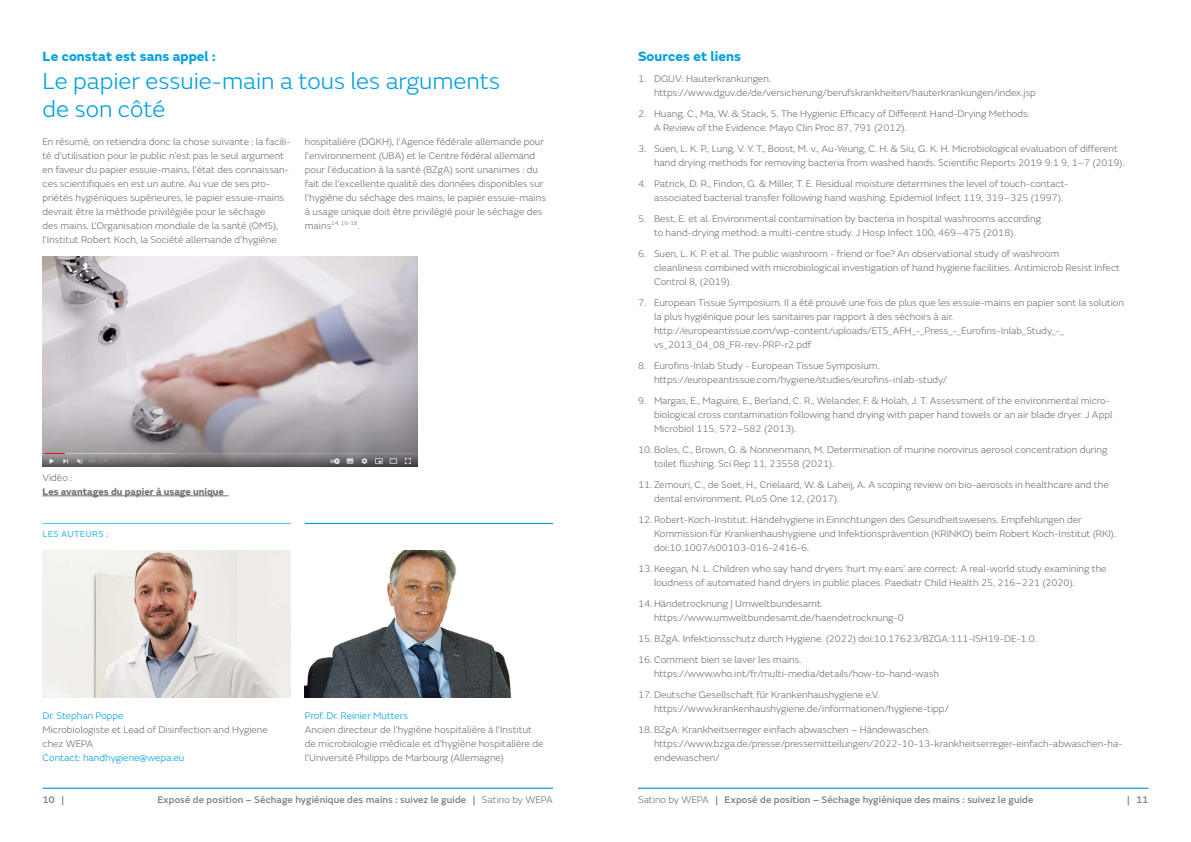
<style>
.page{position:relative;width:1191px;height:842px;background:#fff}
.page>*{position:absolute;margin:0;border:0;box-sizing:border-box;transform-origin:0 0}
.t1{font:300 24px/28px "FS Emeric";color:#009fe3}
.t2{font:700 14px "FS Emeric";letter-spacing:.005em;color:#009fe3}
.t3{font:300 10px/14px "FS Emeric";color:#706f6f}
.t4{font:500 10px "FS Emeric";letter-spacing:.01em;color:#818080}
.t5{font:300 10px "FS Emeric";color:#009fe3}
.t6{font:700 10px "FS Emeric";color:#706f6f}
.t7{font:500 9px "FS Emeric";letter-spacing:.03em;color:#5dc5ed}
.t8{font:300 5.8px "FS Emeric";color:#706f6f}
.s1{font-size:10px}
.s2{font-weight:300;color:#706f6f}
</style>
<div class="page">
<hr style="left:638px;top:788px;width:510px;height:1px;background:#009fe3">
<hr style="left:43px;top:788px;width:510px;height:1px;background:#009fe3">
<hr style="left:43px;top:523px;width:248px;height:1px;background:#5dc5ed">
<hr style="left:305px;top:523px;width:248px;height:1px;background:#009fe3">
<img style="left:43px;top:550px;width:248px;height:148px">
<img style="left:305px;top:550px;width:207px;height:148px">
<hr style="left:43px;top:496px;width:186px;height:1px;background:#706f6f">
<img style="left:43px;top:257px;width:374px;height:210px">
<h2 class="t2" style="left:43px;top:45px;width:174px">Le constat est sans appel :</h2>
<h1 class="t1" style="left:43px;top:66px;width:459px">Le papier essuie-main a tous les arguments de son côté</h1>
<p class="t3" style="left:43px;top:134px;width:250px">En résumé, on retiendra donc la chose suivante : la facili&shy;té d’utilisation pour le public n’est pas le seul argument en faveur du papier essuie-mains, l’état des connaissan&shy;ces scientifiques en est un autre. Au vue de ses pro&shy;priétés hygiéniques supérieures, le papier essuie-mains devrait être la méthode privilégiée pour le séchage<br>des mains. L’Organisation mondiale de la santé (OMS), l’Institut Robert Koch, la Société allemande d’hygiène</p>
<p class="t3" style="left:305px;top:134px;width:243px">hospitalière (DGKH), l’Agence fédérale allemande pour l’environnement (UBA) et le Centre fédéral allemand pour l’éducation à la santé (BZgA) sont unanimes : du fait de l’excellente qualité des données disponibles sur l’hygiène du séchage des mains, le papier essuie-mains à usage unique doit être privilégié pour le séchage des</p>
<p class="t8" style="left:305px;top:220px;width:56px"><span class="s1">mains</span>14, 16-18<span class="s1">.</span></p>
<p class="t3" style="left:43px;top:470px;width:31px">Vidéo :</p>
<p class="t6" style="left:43px;top:483px;width:183px">Les avantages du papier à usage unique</p>
<p class="t7" style="left:43px;top:527px;width:67px">LES AUTEURS :</p>
<p class="t5" style="left:43px;top:709px;width:83px">Dr. Stephan Poppe</p>
<p class="t3" style="left:43px;top:722px;width:227px">Microbiologiste et Lead of Disinfection and Hygiene chez WEPA</p>
<p class="t5" style="left:43px;top:751px;width:143px">Contact: handhygiene@wepa.eu</p>
<p class="t5" style="left:305px;top:709px;width:105px">Prof. Dr. Reinier Mutters</p>
<p class="t3" style="left:305px;top:722px;width:240px">Ancien directeur de l’hygiène hospitalière à l’Institut de microbiologie médicale et d’hygiène hospitalière de l’Université Philipps de Marbourg (Allemagne)</p>
<h2 class="t2" style="left:638px;top:45px;width:104px">Sources et liens</h2>
<p class="t3" style="left:654px;top:71px;width:383px;text-indent:-16px">1. DGUV: Hauterkrankungen. https://www.dguv.de/de/versicherung/berufskrankheiten/hauterkrankungen/index.jsp</p>
<p class="t3" style="left:654px;top:106px;width:377px;text-indent:-16px">2. Huang, C., Ma, W. &amp; Stack, S. The Hygienic Efficacy of Different Hand-Drying Methods:<br>A Review of the Evidence. Mayo Clin Proc 87, 791 (2012).</p>
<p class="t3" style="left:654px;top:141px;width:472px;text-indent:-16px">3. Suen, L. K. P., Lung, V. Y. T., Boost, M. v., Au-Yeung, C. H. &amp; Siu, G. K. H. Microbiological evaluation of different hand drying methods for removing bacteria from washed hands. Scientific Reports 2019 9:1 9, 1–7 (2019).</p>
<p class="t3" style="left:654px;top:176px;width:416px;text-indent:-16px">4. Patrick, D. R., Findon, G. &amp; Miller, T. E. Residual moisture determines the level of touch-contact&shy;associated bacterial transfer following hand washing. Epidemiol Infect 119, 319–325 (1997).</p>
<p class="t3" style="left:654px;top:211px;width:388px;text-indent:-16px">5. Best, E. et al. Environmental contamination by bacteria in hospital washrooms according to hand-drying method: a multi-centre study. J Hosp Infect 100, 469–475 (2018).</p>
<p class="t3" style="left:654px;top:246px;width:467px;text-indent:-16px">6. Suen, L. K. P. et al. The public washroom - friend or foe? An observational study of washroom<br>cleanliness combined with microbiological investigation of hand hygiene facilities. Antimicrob Resist Infect<br>Control 8, (2019).</p>
<p class="t3" style="left:654px;top:295px;width:471px;text-indent:-16px">7. European Tissue Symposium. Il a été prouvé une fois de plus que les essuie-mains en papier sont la solution la plus hygiénique pour les sanitaires par rapport à des séchoirs à air. http://europeantissue.com/wp-content/uploads/ETS_AFH_-_Press_-_Eurofins-Inlab_Study_-_ vs_2013_04_08_FR-rev-PRP-r2.pdf</p>
<p class="t3" style="left:654px;top:358px;width:295px;text-indent:-16px">8. Eurofins-Inlab Study - European Tissue Symposium. https://europeantissue.com/hygiene/studies/eurofins-inlab-study/</p>
<p class="t3" style="left:654px;top:393px;width:460px;text-indent:-16px">9. Margas, E., Maguire, E., Berland, C. R., Welander, F. &amp; Holah, J. T. Assessment of the environmental micro&shy;biological cross contamination following hand drying with paper hand towels or an air blade dryer. J Appl<br>Microbiol 115, 572–582 (2013).</p>
<p class="t3" style="left:654px;top:442px;width:455px;text-indent:-16px">10. Boles, C., Brown, G. &amp; Nonnenmann, M. Determination of murine norovirus aerosol concentration during toilet flushing. Sci Rep 11, 23558 (2021).</p>
<p class="t3" style="left:654px;top:477px;width:456px;text-indent:-16px">11. Zemouri, C., de Soet, H., Crielaard, W. &amp; Laheij, A. A scoping review on bio-aerosols in healthcare and the dental environment. PLoS One 12, (2017).</p>
<p class="t3" style="left:654px;top:512px;width:463px;text-indent:-16px">12. Robert-Koch-Institut. Händehygiene in Einrichtungen des Gesundheitswesens. Empfehlungen der<br>Kommission für Krankenhaushygiene und Infektionsprävention (KRINKO) beim Robert Koch-Institut (RKI). doi:10.1007/s00103-016-2416-6.</p>
<p class="t3" style="left:654px;top:561px;width:454px;text-indent:-16px">13. Keegan, N. L. Children who say hand dryers ‘hurt my ears’ are correct: A real-world study examining the loudness of automated hand dryers in public places. Paediatr Child Health 25, 216–221 (2020).</p>
<p class="t3" style="left:654px;top:596px;width:251px;text-indent:-16px">14. Händetrocknung | Umweltbundesamt. https://www.umweltbundesamt.de/haendetrocknung-0</p>
<p class="t3" style="left:638px;top:631px;width:400px">15. BZgA. Infektionsschutz durch Hygiene. (2022) doi:10.17623/BZGA:111-ISH19-DE-1.0.</p>
<p class="t3" style="left:654px;top:652px;width:286px;text-indent:-16px">16. Comment bien se laver les mains. https://www.who.int/fr/multi-media/details/how-to-hand-wash</p>
<p class="t3" style="left:654px;top:687px;width:296px;text-indent:-16px">17. Deutsche Gesellschaft für Krankenhaushygiene e.V. https://www.krankenhaushygiene.de/informationen/hygiene-tipp/</p>
<p class="t3" style="left:654px;top:722px;width:470px;text-indent:-16px">18. BZgA: Krankheitserreger einfach abwaschen – Händewaschen. https://www.bzga.de/presse/pressemitteilungen/2022-10-13-krankheitserreger-einfach-abwaschen-ha&shy;endewaschen/</p>
<p class="t4" style="left:43px;top:792px;width:23px">10 |</p>
<p class="t4" style="left:157px;top:792px;width:397px">Exposé de position – Séchage hygiénique des mains : suivez le guide | <span class="s2">Satino by WEPA</span></p>
<p class="t4" style="left:638px;top:792px;width:397px"><span class="s2">Satino by WEPA</span> | Exposé de position – Séchage hygiénique des mains : suivez le guide</p>
<p class="t4" style="left:1127px;top:792px;width:23px">| 11</p>
</div>
